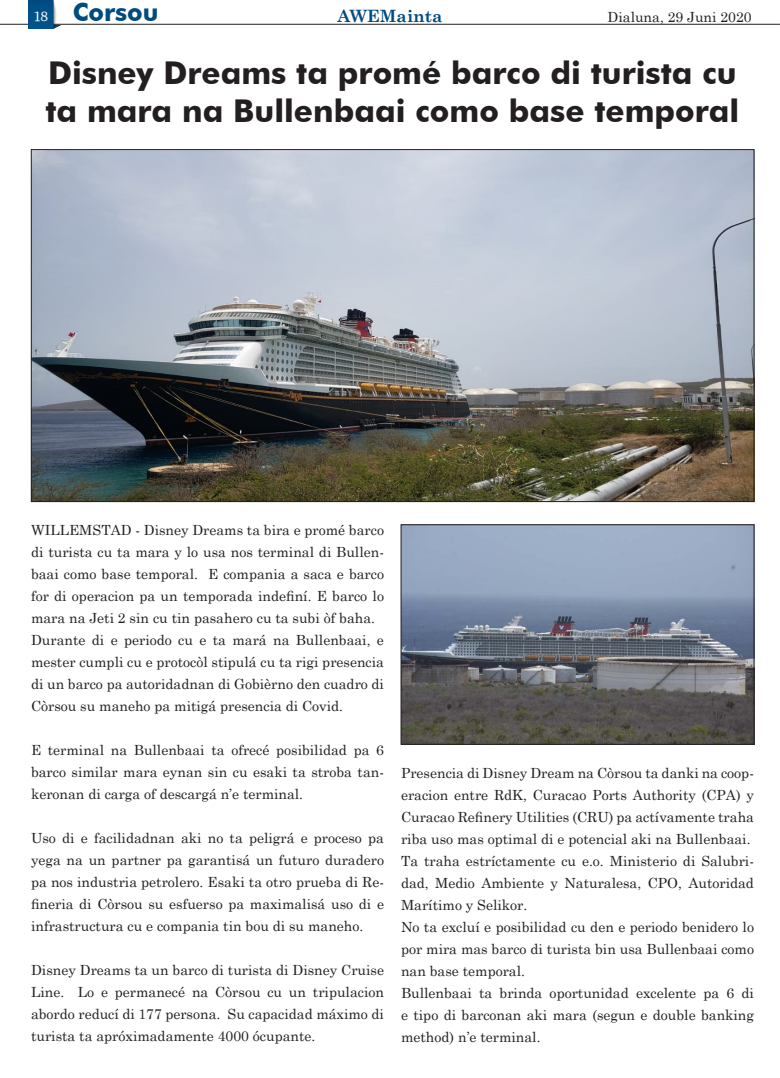
<style>
.page{position:relative;width:780px;height:1078px;background:#fff}
.page>*{position:absolute;margin:0;border:0;box-sizing:border-box;transform-origin:0 0}
.No_Spacing{font:700 31.4px/37.7px "Futura BT";color:#231f20}
.Body_Text_14{font:700 25px "Futura BT";color:#004b80}
.Body_Text_14-2{font:700 17px "Century Schoolbook";color:#004b80}
.Body_Text_14-3{font:14px/22px "Century Schoolbook";color:#231f20;text-align:justify}
.t1{font:14px "Charter ITCTT";color:#fff}
</style>
<div class="page">
<img style="left:28px;top:0;width:33px;height:28px">
<svg style="left:0;top:24px;width:28px;height:1px"></svg>
<hr style="left:53px;top:24px;width:727px;height:1px;background:#231f20">
<img style="left:33px;top:151px;width:719px;height:348px">
<img style="left:403px;top:526px;width:349px;height:216px">
<div style="left:401px;top:524px;width:353px;height:220px;border:1px solid #231f20"></div>
<p class="Body_Text_14" style="left:73px;top:-3px;width:87px">Corsou</p>
<p class="t1" style="left:33px;top:7px;width:16px">18</p>
<p class="Body_Text_14-2" style="left:337px;top:3px;width:107px">AWEMainta</p>
<p class="Body_Text_14-3" style="left:607px;top:5px;width:145px">Dialuna, 29 Juni 2020</p>
<p class="No_Spacing" style="left:45px;top:54px;width:695px">Disney Dreams ta promé barco di turista cu ta mara na Bullenbaai como base temporal</p>
<p class="Body_Text_14-3" style="left:31px;top:517px;width:354px">WILLEMSTAD - Disney Dreams ta bira e promé barco di turista cu ta mara y lo usa nos terminal di Bullen&shy;baai como base temporal. E compania a saca e barco for di operacion pa un temporada indefiní. E barco lo mara na Jeti 2 sin cu tin pasahero cu ta subi òf baha.</p>
<p class="Body_Text_14-3" style="left:31px;top:627px;width:354px">Durante di e periodo cu e ta mará na Bullenbaai, e mester cumpli cu e protocòl stipulá cu ta rigi presencia di un barco pa autoridadnan di Gobièrno den cuadro di Còrsou su maneho pa mitigá presencia di Covid.</p>
<p class="Body_Text_14-3" style="left:31px;top:737px;width:354px">E terminal na Bullenbaai ta ofrecé posibilidad pa 6 barco similar mara eynan sin cu esaki ta stroba tan&shy;keronan di carga of descargá n’e terminal.</p>
<p class="Body_Text_14-3" style="left:31px;top:825px;width:354px">Uso di e facilidadnan aki no ta peligrá e proceso pa yega na un partner pa garantisá un futuro duradero pa nos industria petrolero. Esaki ta otro prueba di Re&shy;fineria di Còrsou su esfuerso pa maximalisá uso di e infrastructura cu e compania tin bou di su maneho.</p>
<p class="Body_Text_14-3" style="left:31px;top:957px;width:354px">Disney Dreams ta un barco di turista di Disney Cruise Line. Lo e permanecé na Còrsou cu un tripulacion abordo reducí di 177 persona. Su capacidad máximo di turista ta apróximadamente 4000 ócupante.</p>
<p class="Body_Text_14-3" style="left:401px;top:760px;width:354px">Presencia di Disney Dream na Còrsou ta danki na coop&shy;eracion entre RdK, Curacao Ports Authority (CPA) y Curacao Refinery Utilities (CRU) pa actívamente traha riba uso mas optimal di e potencial aki na Bullenbaai.</p>
<p class="Body_Text_14-3" style="left:401px;top:848px;width:354px">Ta traha estríctamente cu e.o. Ministerio di Salubri&shy;dad, Medio Ambiente y Naturalesa, CPO, Autoridad Marítimo y Selikor.</p>
<p class="Body_Text_14-3" style="left:401px;top:914px;width:354px">No ta excluí e posibilidad cu den e periodo benidero lo por mira mas barco di turista bin usa Bullenbaai como nan base temporal.</p>
<p class="Body_Text_14-3" style="left:401px;top:980px;width:354px">Bullenbaai ta brinda oportunidad excelente pa 6 di e tipo di barconan aki mara (segun e double banking method) n’e terminal.</p>
</div>
